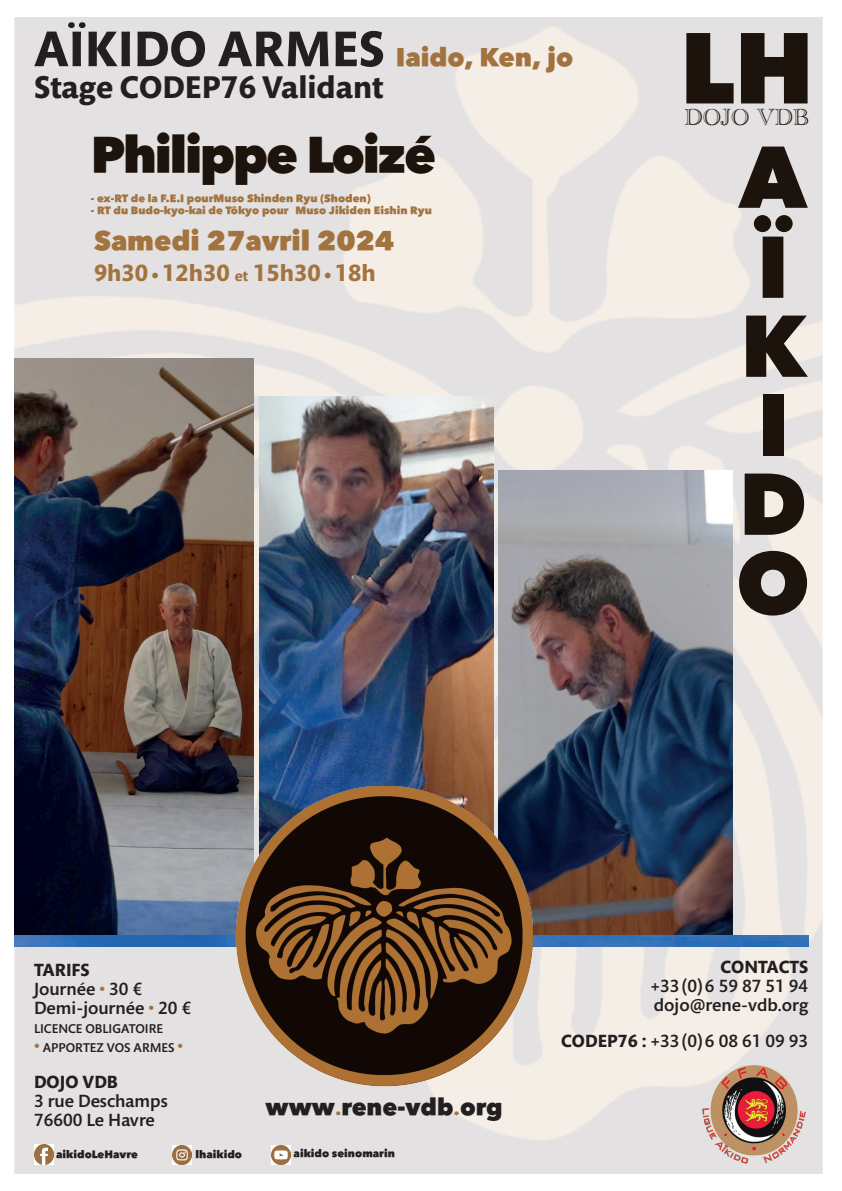
<style>
.page{position:relative;width:842px;height:1191px;background:#fff}
.page>*{position:absolute;margin:0;border:0;box-sizing:border-box;transform-origin:0 0}
.t1{font:800 92px "Shorai Sans Std N";color:#1c130c}
.t2{font:800 80px/79px "Shorai Sans Std N";color:#1c130c}
.t3{font:800 47px "Shorai Sans Std N";letter-spacing:-.045em;color:#1c130c}
.t4{font:700 32px "Mundo Sans Pro";color:#231f20}
.t5{font:800 25.5px "Shorai Sans Std N";color:#a2733f}
.t6{font:800 24px "Shorai Sans Std N";color:#a2733f}
.t7{font:700 24px "Mundo Sans Pro";color:#a2733f}
.t8{font:24px "Academy Engraved Let Plain";letter-spacing:-.01em;color:#1c130c}
.t9{font:800 22px "Shorai Sans Std N";color:#231f20}
.t10{font:500 18px/19px "Mundo Sans Std";color:#231f20}
.t11{font:700 18px "Mundo Sans Pro";color:#231f20}
.t12{font:500 13px "Mundo Sans Std";color:#231f20}
.t13{font:800 10px "Shorai Sans Std N";color:#a2733f}
.t14{font:800 10px "Shorai Sans Std N";color:#231f20}
.s1{font-family:"Mundo Sans Pro";font-weight:700;font-size:51px;color:#231f20}
.s2{font-family:"Shorai Sans Std N";font-weight:800;font-size:15px}
.s3{font-size:15px}
.s4{color:#a2733f}
.s5{font-size:18px;color:#a2733f}
.s6{font-family:"Mundo Sans Pro";font-weight:700;font-size:24px;color:#a2733f}
.s7{font-family:"Mundo Sans Pro";font-weight:700}
</style>
<div class="page">
<img style="left:14px;top:17px;width:808px;height:1157px">
<img style="left:14px;top:359px;width:240px;height:576px">
<img style="left:499px;top:470px;width:234px;height:465px">
<img style="left:259px;top:396px;width:234px;height:391px">
<img style="left:14px;top:935px;width:794px;height:11px">
<img style="left:34px;top:1144px;width:19px;height:20px">
<img style="left:172px;top:1145px;width:19px;height:19px">
<img style="left:271px;top:1145px;width:19px;height:19px">
<img style="left:235px;top:787px;width:298px;height:299px">
<img style="left:700px;top:1061px;width:108px;height:103px">
<h3 class="t6" style="left:34px;top:41px;width:541px"><span class="s1">AÏKIDO ARMES</span> Iaido, Ken, jo</h3>
<h3 class="t4" style="left:34px;top:69px;width:351px">Stage CODEP76 Validant</h3>
<h3 class="t3" style="left:91px;top:122px;width:347px">Philippe Loizé</h3>
<p class="t13" style="left:91px;top:192px;width:281px">- ex-RT de la F.E.I pourMuso Shinden Ryu (Shoden)</p>
<p class="t13" style="left:91px;top:204px;width:343px">- RT du Budo-kyo-kai de Tôkyo pour Muso Jikiden Eishin Ryu</p>
<h3 class="t5" style="left:94px;top:223px;width:302px">Samedi 27avril 2024</h3>
<h3 class="t7" style="left:94px;top:259px;width:283px">9h30 <span class="s2">•</span> 12h30 <span class="s3">et</span> 15h30 <span class="s2">•</span> 18h</h3>
<h1 class="t1" style="left:680px;top:5px;width:136px">LH</h1>
<h3 class="t8" style="left:685px;top:99px;width:125px">DOJO VDB</h3>
<h2 class="t2" style="left:739px;top:137px;width:69px;line-height:90px">A<br>Ï</h2>
<h2 class="t2" style="left:736px;top:312px;width:75px">K<br>I<br>D<br>O</h2>
<p class="t11" style="left:34px;top:959px;width:57px">TARIFS</p>
<p class="t10" style="left:34px;top:979px;width:159px">Journée <span class="s4">•</span> 30 €<br>Demi-journée <span class="s4">•</span> 20 €</p>
<p class="t12" style="left:34px;top:1021px;width:130px">LICENCE OBLIGATOIRE</p>
<p class="t12" style="left:34px;top:1040px;width:151px"><span class="s5">•</span> APPORTEZ VOS ARMES <span class="s5">•</span></p>
<p class="t11" style="left:34px;top:1071px;width:85px">DOJO VDB</p>
<p class="t10" style="left:34px;top:1091px;width:135px">3 rue Deschamps<br>76600 Le Havre</p>
<p class="t9" style="left:266px;top:1091px;width:238px">www<span class="s6">.</span>rene-vdb<span class="s6">.</span>org</p>
<p class="t14" style="left:56px;top:1147px;width:83px">aikidoLeHavre</p>
<p class="t14" style="left:196px;top:1147px;width:48px">lhaikido</p>
<p class="t14" style="left:294px;top:1146px;width:103px">aikido seinomarin</p>
<p class="t11" style="left:720px;top:957px;width:89px">CONTACTS</p>
<p class="t10" style="left:651px;top:977px;width:159px">+33(0)6 59 87 51 94 dojo@rene-vdb.org</p>
<p class="t10" style="left:561px;top:1032px;width:249px"><span class="s7">CODEP76 :</span> +33(0)6 08 61 09 93</p>
</div>
